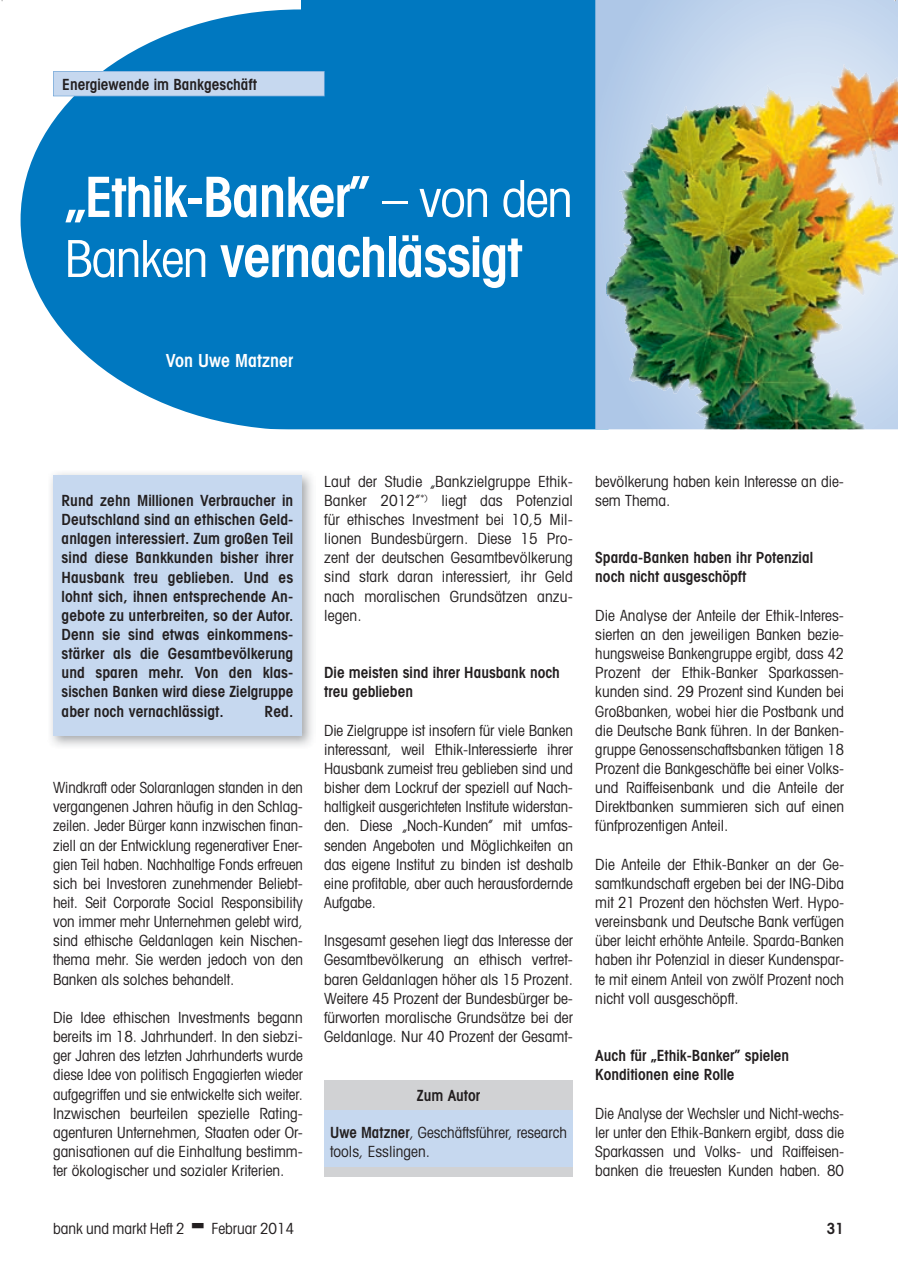
<style>
.page{position:relative;width:898px;height:1276px;background:#fff}
.page>*{position:absolute;margin:0;border:0;box-sizing:border-box;transform-origin:0 0}
.t1{font:600 condensed 55.5px/60px "Avant Garde";letter-spacing:-.025em;color:#fff}
.t2{font:600 condensed 18px "Avant Garde";color:#fff}
.t3{font:condensed 15.3px/19.2px "Avant Garde";color:#231f20;text-align:justify}
.t4{font:600 condensed 15.3px/19.2px "Avant Garde";color:#231f20}
.t5{font:condensed 15.3px/19.2px "Avant Garde";color:#231f20;text-align:justify;scale:.96 1}
.s1{font-weight:400;font-size:51px}
.s2{font-weight:600}
</style>
<div class="page">
<svg style="left:21px;top:9px;width:574px;height:420px;background:#1a85c6"></svg>
<div style="left:301px;top:0;width:307px;height:9px;background:#0078c0"></div>
<svg style="left:53px;top:71px;width:272px;height:25px;background:#c1d5ed"></svg>
<div style="left:53px;top:475px;width:249px;height:260px;background:#c6d8ef"></div>
<div style="left:324px;top:1103px;width:249px;height:72px;background:#c6d8ef"></div>
<div style="left:324px;top:1080px;width:249px;height:29px;background:#d1d2d4"></div>
<div style="left:324px;top:1166px;width:249px;height:9px;background:#d1d2d4"></div>
<img style="left:595px;top:0;width:303px;height:429px">
<img style="left:733px;top:64px;width:110px;height:54px">
<img style="left:843px;top:203px;width:35px;height:90px">
<p class="t4" style="left:62px;top:74px;width:196px">Energiewende im Bankgeschäft</p>
<h1 class="t1" style="left:65px;top:166px;width:510px">„Ethik-Banker” <span class="s1">– von den<br>Banken</span> vernachlässigt</h1>
<p class="t2" style="left:166px;top:349px;width:129px">Von Uwe Matzner</p>
<p class="t4" style="left:62px;top:490px;width:233px;text-align:justify">Rund zehn Millionen Verbraucher in Deutschland sind an ethischen Geld&shy;anlagen interessiert. Zum großen Teil sind diese Bankkunden bisher ihrer Hausbank treu geblieben. Und es lohnt sich, ihnen entsprechende An&shy;gebote zu unterbreiten, so der Autor.<br>Denn sie sind etwas einkommens&shy;stärker als die Gesamtbevölkerung und sparen mehr. Von den klas&shy;sischen Banken wird diese Zielgruppe aber noch vernachlässigt.</p>
<p class="t4" style="left:265px;top:701px;width:30px">Red.</p>
<p class="t5" style="left:53px;top:777px;width:262px">Windkraft oder Solaranlagen standen in den vergangenen Jahren häufig in den Schlag&shy;zeilen. Jeder Bürger kann inzwischen finan&shy;ziell an der Entwicklung regenerativer Ener&shy;gien Teil haben. Nachhaltige Fonds erfreuen sich bei Investoren zunehmender Beliebt&shy;heit. Seit Corporate Social Responsibility von immer mehr Unternehmen gelebt wird, sind ethische Geldanlagen kein Nischen&shy;thema mehr. Sie werden jedoch von den Banken als solches behandelt.</p>
<p class="t3" style="left:53px;top:1007px;width:251px">Die Idee ethischen Investments begann bereits im 18. Jahrhundert. In den siebzi&shy;ger Jahren des letzten Jahrhunderts wurde diese Idee von politisch Engagierten wieder aufgegriffen und sie entwickelte sich weiter.<br>Inzwischen beurteilen spezielle Rating&shy;agenturen Unternehmen, Staaten oder Or&shy;ganisationen auf die Einhaltung bestimm&shy;ter ökologischer und sozialer Kriterien.</p>
<p class="t3" style="left:324px;top:471px;width:250px">Laut der Studie „Bankzielgruppe Ethik-Banker 2012”<sup>*)</sup> liegt das Potenzial für ethisches Investment bei 10,5 Mil&shy;lionen Bundesbürgern. Diese 15 Pro&shy;zent der deutschen Gesamtbevölkerung sind stark daran interessiert, ihr Geld nach moralischen Grundsätzen anzu&shy;legen.</p>
<p class="t4" style="left:324px;top:662px;width:237px">Die meisten sind ihrer Hausbank noch treu geblieben</p>
<p class="t3" style="left:324px;top:720px;width:250px">Die Zielgruppe ist insofern für viele Banken interessant, weil Ethik-Interessierte ihrer Hausbank zumeist treu geblieben sind und bisher dem Lockruf der speziell auf Nach&shy;haltigkeit ausgerichteten Institute widerstan&shy;den. Diese „Noch-Kunden” mit umfas&shy;senden Angeboten und Möglichkeiten an das eigene Institut zu binden ist deshalb eine profitable, aber auch herausfordernde Aufgabe.</p>
<p class="t3" style="left:324px;top:930px;width:250px">Insgesamt gesehen liegt das Interesse der Gesamtbevölkerung an ethisch vertret&shy;baren Geldanlagen höher als 15 Prozent.<br>Weitere 45 Prozent der Bundesbürger be&shy;fürworten moralische Grundsätze bei der Geldanlage. Nur 40 Prozent der Gesamt-</p>
<p class="t4" style="left:417px;top:1085px;width:65px">Zum Autor</p>
<p class="t3" style="left:330px;top:1122px;width:238px"><span class="s2">Uwe Matzner</span>, Geschäftsführer, research tools, Esslingen.</p>
<p class="t3" style="left:595px;top:471px;width:250px">bevölkerung haben kein Interesse an die&shy;sem Thema.</p>
<p class="t4" style="left:595px;top:548px;width:219px">Sparda-Banken haben ihr Potenzial noch nicht ausgeschöpft</p>
<p class="t3" style="left:595px;top:605px;width:250px">Die Analyse der Anteile der Ethik-Interes&shy;sierten an den jeweiligen Banken bezie&shy;hungsweise Bankengruppe ergibt, dass 42<br>Prozent der Ethik-Banker Sparkassen&shy;kunden sind. 29 Prozent sind Kunden bei Großbanken, wobei hier die Postbank und die Deutsche Bank führen. In der Banken&shy;gruppe Genossenschaftsbanken tätigen 18<br>Prozent die Bankgeschäfte bei einer Volks&shy;und Raiffeisenbank und die Anteile der Direktbanken summieren sich auf einen fünfprozentigen Anteil.</p>
<p class="t3" style="left:595px;top:854px;width:250px">Die Anteile der Ethik-Banker an der Ge&shy;samtkundschaft ergeben bei der ING-Diba mit 21 Prozent den höchsten Wert. Hypo&shy;vereinsbank und Deutsche Bank verfügen über leicht erhöhte Anteile. Sparda-Banken haben ihr Potenzial in dieser Kundenspar&shy;te mit einem Anteil von zwölf Prozent noch nicht voll ausgeschöpft.</p>
<p class="t4" style="left:595px;top:1045px;width:195px">Auch für „Ethik-Banker” spielen<br>Konditionen eine Rolle</p>
<p class="t5" style="left:595px;top:1102px;width:261px">Die Analyse der Wechsler und Nicht-wechs&shy;ler unter den Ethik-Bankern ergibt, dass die Sparkassen und Volks- und Raiffeisen&shy;banken die treuesten Kunden haben. 80</p>
<p class="t3" style="left:53px;top:1217px;width:133px">bank und markt Heft 2</p>
<p class="t3" style="left:212px;top:1217px;width:84px">Februar 2014</p>
<p class="t4" style="left:827px;top:1217px;width:19px">31</p>
</div>
